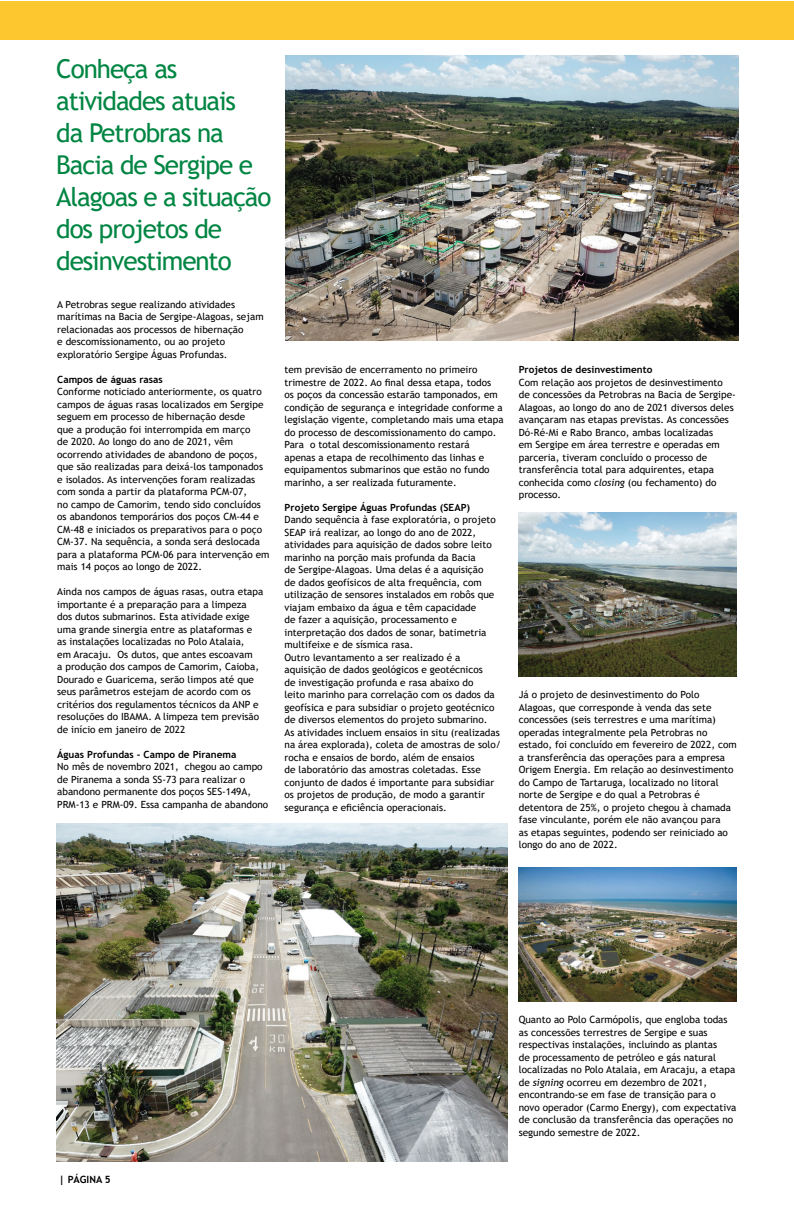
<style>
.page{position:relative;width:794px;height:1219px;background:#fff}
.page>*{position:absolute;margin:0;border:0;box-sizing:border-box;transform-origin:0 0}
.t1{font:26px/32px "Trebuchet MS";letter-spacing:-.04em;color:#008542}
.t2{font:10px/12.5px "Trebuchet MS";color:#000}
.t3{font:700 10px "Trebuchet MS";color:#000}
.t4{font:9.9px/12.5px "Trebuchet MS";color:#000}
.t5{font:700 9.9px "Trebuchet MS";color:#000}
.s1{font-style:italic}
</style>
<div class="page">
<div style="left:0;top:1px;width:794px;height:39px;background:#fdc82f"></div>
<img style="left:519px;top:868px;width:217px;height:134px">
<img style="left:56px;top:824px;width:451px;height:337px">
<img style="left:519px;top:513px;width:217px;height:163px">
<img style="left:285px;top:55px;width:453px;height:285px">
<h1 class="t1" style="left:56px;top:52px;width:217px">Conheça as atividades atuais<br>da Petrobras na<br>Bacia de Sergipe e<br>Alagoas e a situação dos projetos de desinvestimento</h1>
<p class="t4" style="left:57px;top:298px;width:208px">A Petrobras segue realizando atividades marítimas na Bacia de Sergipe-Alagoas, sejam relacionadas aos processos de hibernação<br>e descomissionamento, ou ao projeto exploratório Sergipe Águas Profundas.</p>
<p class="t5" style="left:57px;top:373px;width:107px">Campos de águas rasas</p>
<p class="t4" style="left:57px;top:385px;width:214px">Conforme noticiado anteriormente, os quatro campos de águas rasas localizados em Sergipe seguem em processo de hibernação desde<br>que a produção foi interrompida em março<br>de 2020. Ao longo do ano de 2021, vêm ocorrendo atividades de abandono de poços, que são realizadas para deixá-los tamponados e isolados. As intervenções foram realizadas com sonda a partir da plataforma PCM-07,<br>no campo de Camorim, tendo sido concluídos os abandonos temporários dos poços CM-44 e CM-48 e iniciados os preparativos para o poço CM-37. Na sequência, a sonda será deslocada para a plataforma PCM-06 para intervenção em mais 14 poços ao longo de 2022.</p>
<p class="t4" style="left:57px;top:586px;width:208px">Ainda nos campos de águas rasas, outra etapa importante é a preparação para a limpeza dos dutos submarinos. Esta atividade exige uma grande sinergia entre as plataformas e as instalações localizadas no Polo Atalaia,<br>em Aracaju. Os dutos, que antes escoavam<br>a produção dos campos de Camorim, Caioba, Dourado e Guaricema, serão limpos até que seus parâmetros estejam de acordo com os critérios dos regulamentos técnicos da ANP e resoluções do IBAMA. A limpeza tem previsão de início em janeiro de 2022</p>
<p class="t5" style="left:57px;top:748px;width:181px">Águas Profundas - Campo de Piranema</p>
<p class="t4" style="left:57px;top:761px;width:212px">No mês de novembro 2021, chegou ao campo de Piranema a sonda SS-73 para realizar o abandono permanente dos poços SES-149A, PRM-13 e PRM-09. Essa campanha de abandono</p>
<p class="t4" style="left:284px;top:363px;width:221px">tem previsão de encerramento no primeiro trimestre de 2022. Ao final dessa etapa, todos<br>os poços da concessão estarão tamponados, em condição de segurança e integridade conforme a legislação vigente, completando mais uma etapa do processo de descomissionamento do campo.<br>Para o total descomissionamento restará<br>apenas a etapa de recolhimento das linhas e equipamentos submarinos que estão no fundo marinho, a ser realizada futuramente.</p>
<p class="t5" style="left:284px;top:501px;width:187px">Projeto Sergipe Águas Profundas (SEAP)</p>
<p class="t4" style="left:284px;top:513px;width:218px">Dando sequência à fase exploratória, o projeto SEAP irá realizar, ao longo do ano de 2022, atividades para aquisição de dados sobre leito marinho na porção mais profunda da Bacia<br>de Sergipe-Alagoas. Uma delas é a aquisição<br>de dados geofísicos de alta frequência, com utilização de sensores instalados em robôs que viajam embaixo da água e têm capacidade<br>de fazer a aquisição, processamento e interpretação dos dados de sonar, batimetria multifeixe e de sísmica rasa.<br>Outro levantamento a ser realizado é a aquisição de dados geológicos e geotécnicos<br>de investigação profunda e rasa abaixo do<br>leito marinho para correlação com os dados da geofísica e para subsidiar o projeto geotécnico de diversos elementos do projeto submarino.<br>As atividades incluem ensaios in situ (realizadas na área explorada), coleta de amostras de solo/ rocha e ensaios de bordo, além de ensaios<br>de laboratório das amostras coletadas. Esse conjunto de dados é importante para subsidiar os projetos de produção, de modo a garantir segurança e eficiência operacionais.</p>
<p class="t5" style="left:519px;top:363px;width:135px">Projetos de desinvestimento</p>
<p class="t4" style="left:519px;top:376px;width:219px">Com relação aos projetos de desinvestimento de concessões da Petrobras na Bacia de Sergipe-Alagoas, ao longo do ano de 2021 diversos deles avançaram nas etapas previstas. As concessões Dó-Ré-Mi e Rabo Branco, ambas localizadas<br>em Sergipe em área terrestre e operadas em parceria, tiveram concluído o processo de transferência total para adquirentes, etapa conhecida como <span class="s1">closing</span> (ou fechamento) do processo.</p>
<p class="t4" style="left:519px;top:688px;width:219px">Já o projeto de desinvestimento do Polo Alagoas, que corresponde à venda das sete concessões (seis terrestres e uma marítima) operadas integralmente pela Petrobras no estado, foi concluído em fevereiro de 2022, com a transferência das operações para a empresa Origem Energia. Em relação ao desinvestimento do Campo de Tartaruga, localizado no litoral norte de Sergipe e do qual a Petrobras é detentora de 25%, o projeto chegou à chamada fase vinculante, porém ele não avançou para<br>as etapas seguintes, podendo ser reiniciado ao longo do ano de 2022.</p>
<p class="t3" style="left:59px;top:1173px;width:53px">| PÁGINA 5</p>
<p class="t2" style="left:519px;top:1013px;width:219px">Quanto ao Polo Carmópolis, que engloba todas as concessões terrestres de Sergipe e suas respectivas instalações, incluindo as plantas<br>de processamento de petróleo e gás natural localizadas no Polo Atalaia, em Aracaju, a etapa de <span class="s1">signing</span> ocorreu em dezembro de 2021, encontrando-se em fase de transição para o novo operador (Carmo Energy), com expectativa de conclusão da transferência das operações no segundo semestre de 2022.</p>
</div>
